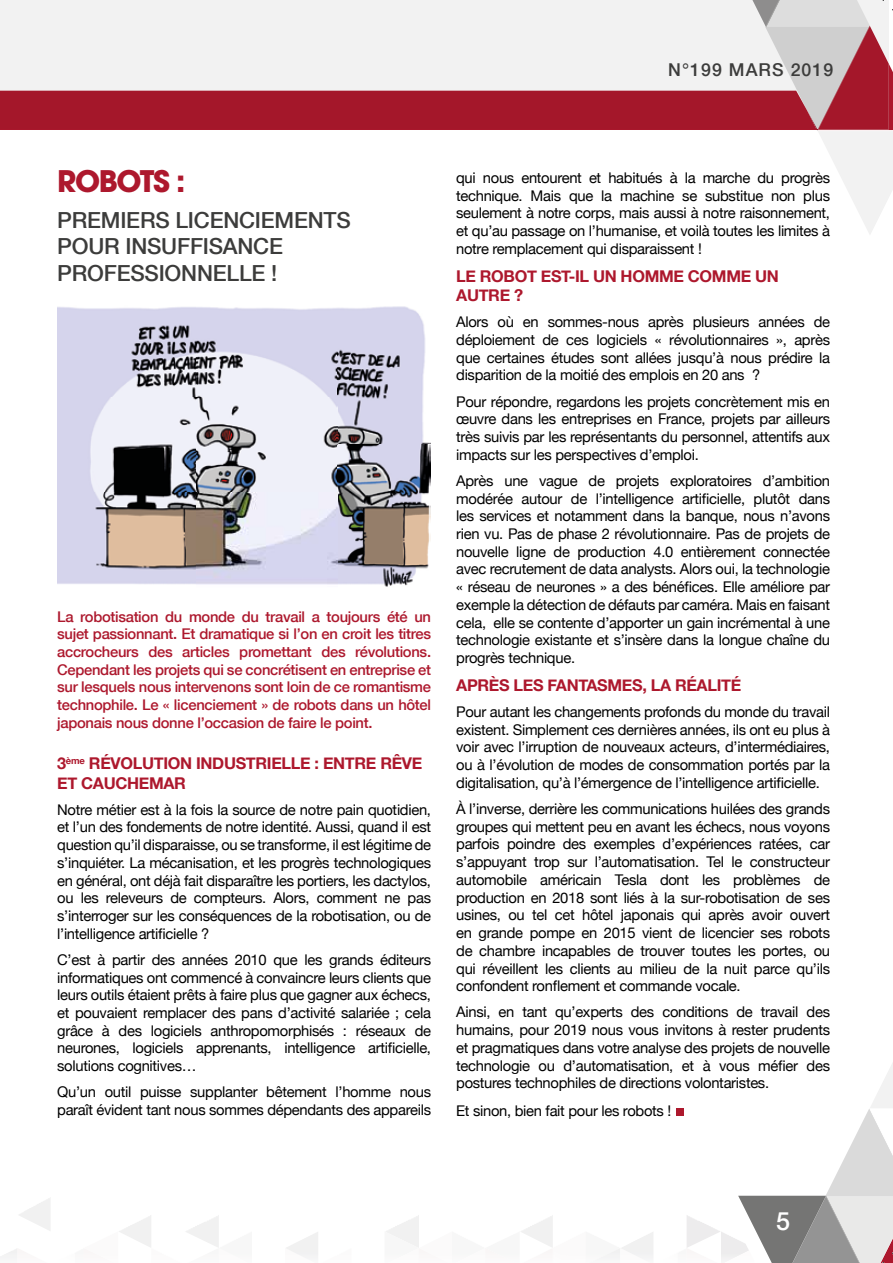
<style>
.page{position:relative;width:893px;height:1263px;background:#fff}
.page>*{position:absolute;margin:0;border:0;box-sizing:border-box;transform-origin:0 0}
.t1{font:700 29.55px "Avant Garde";letter-spacing:-.05em;color:#ad182d}
.t2{font:500 25.05px "Helvetica Neue";color:#fff}
.t3{font:500 22.2px/26.5px "Helvetica Neue";letter-spacing:-.01em;color:#3c3c3b}
.t4{font:500 17.7px "Helvetica Neue";letter-spacing:.06em;color:#3c3c3b}
.t5{font:700 16.2px/19.5px "Helvetica Neue";letter-spacing:-.02em;color:#ad182d}
.t6{font:14.7px/17.7px "Helvetica Neue";letter-spacing:-.02em;color:#000;text-align:justify}
.t7{font:500 14.7px/17.7px "Helvetica Neue";letter-spacing:-.02em;color:#ad182d;text-align:justify}
</style>
<div class="page">
<img style="left:57px;top:306px;width:373px;height:281px">
<div style="left:676px;top:1108px;width:7px;height:7px;background:#ad182d"></div>
<svg style="left:738px;top:1063px;width:155px;height:200px"></svg>
<svg style="left:0;top:0;width:893px;height:234px"></svg>
<p class="t4" style="left:668px;top:59px;width:167px">N°199 MARS 2019</p>
<h1 class="t1" style="left:57px;top:162px;width:130px">ROBOTS :</h1>
<h3 class="t3" style="left:57px;top:206px;width:295px">PREMIERS LICENCIEMENTS<br>POUR INSUFFISANCE<br>PROFESSIONNELLE !</h3>
<p class="t7" style="left:57px;top:607px;width:375px">La robotisation du monde du travail a toujours été un sujet passionnant. Et dramatique si l’on en croit les titres accrocheurs des articles promettant des révolutions.<br>Cependant les projets qui se concrétisent en entreprise et sur lesquels nous intervenons sont loin de ce romantisme technophile. Le « licenciement » de robots dans un hôtel japonais nous donne l’occasion de faire le point.</p>
<p class="t5" style="left:57px;top:753px;width:367px">3<sup>ème</sup> RÉVOLUTION INDUSTRIELLE : ENTRE RÊVE<br>ET CAUCHEMAR</p>
<p class="t6" style="left:57px;top:800px;width:375px">Notre métier est à la fois la source de notre pain quotidien, et l’un des fondements de notre identité. Aussi, quand il est question qu’il disparaisse, ou se transforme, il est légitime de s’inquiéter. La mécanisation, et les progrès technologiques en général, ont déjà fait disparaître les portiers, les dactylos, ou les releveurs de compteurs. Alors, comment ne pas s’interroger sur les conséquences de la robotisation, ou de l’intelligence artificielle ?</p>
<p class="t6" style="left:57px;top:950px;width:375px">C’est à partir des années 2010 que les grands éditeurs informatiques ont commencé à convaincre leurs clients que leurs outils étaient prêts à faire plus que gagner aux échecs, et pouvaient remplacer des pans d’activité salariée ; cela grâce à des logiciels anthropomorphisés : réseaux de neurones, logiciels apprenants, intelligence artificielle, solutions cognitives…</p>
<p class="t6" style="left:57px;top:1083px;width:375px">Qu’un outil puisse supplanter bêtement l’homme nous paraît évident tant nous sommes dépendants des appareils</p>
<p class="t6" style="left:456px;top:169px;width:375px">qui nous entourent et habitués à la marche du progrès technique. Mais que la machine se substitue non plus seulement à notre corps, mais aussi à notre raisonnement, et qu’au passage on l’humanise, et voilà toutes les limites à notre remplacement qui disparaissent !</p>
<p class="t5" style="left:456px;top:266px;width:324px">LE ROBOT EST-IL UN HOMME COMME UN<br>AUTRE ?</p>
<p class="t6" style="left:456px;top:313px;width:375px">Alors où en sommes-nous après plusieurs années de déploiement de ces logiciels « révolutionnaires », après que certaines études sont allées jusqu’à nous prédire la disparition de la moitié des emplois en 20 ans ?</p>
<p class="t6" style="left:456px;top:392px;width:375px">Pour répondre, regardons les projets concrètement mis en œuvre dans les entreprises en France, projets par ailleurs très suivis par les représentants du personnel, attentifs aux impacts sur les perspectives d’emploi.</p>
<p class="t6" style="left:456px;top:471px;width:375px">Après une vague de projets exploratoires d’ambition modérée autour de l’intelligence artificielle, plutôt dans les services et notamment dans la banque, nous n’avons rien vu. Pas de phase 2 révolutionnaire. Pas de projets de nouvelle ligne de production 4.0 entièrement connectée avec recrutement de data analysts. Alors oui, la technologie « réseau de neurones » a des bénéfices. Elle améliore par exemple la détection de défauts par caméra. Mais en faisant cela, elle se contente d’apporter un gain incrémental à une technologie existante et s’insère dans la longue chaîne du progrès technique.</p>
<p class="t5" style="left:456px;top:675px;width:287px">APRÈS LES FANTASMES, LA RÉALITÉ</p>
<p class="t6" style="left:456px;top:703px;width:375px">Pour autant les changements profonds du monde du travail existent. Simplement ces dernières années, ils ont eu plus à voir avec l’irruption de nouveaux acteurs, d’intermédiaires, ou à l’évolution de modes de consommation portés par la digitalisation, qu’à l’émergence de l’intelligence artificielle.</p>
<p class="t6" style="left:456px;top:800px;width:375px">À l’inverse, derrière les communications huilées des grands groupes qui mettent peu en avant les échecs, nous voyons parfois poindre des exemples d’expériences ratées, car s’appuyant trop sur l’automatisation. Tel le constructeur automobile américain Tesla dont les problèmes de production en 2018 sont liés à la sur-robotisation de ses usines, ou tel cet hôtel japonais qui après avoir ouvert en grande pompe en 2015 vient de licencier ses robots de chambre incapables de trouver toutes les portes, ou qui réveillent les clients au milieu de la nuit parce qu’ils confondent ronflement et commande vocale.</p>
<p class="t6" style="left:456px;top:1003px;width:375px">Ainsi, en tant qu’experts des conditions de travail des humains, pour 2019 nous vous invitons à rester prudents et pragmatiques dans votre analyse des projets de nouvelle technologie ou d’automatisation, et à vous méfier des postures technophiles de directions volontaristes.</p>
<p class="t6" style="left:456px;top:1101px;width:217px">Et sinon, bien fait pour les robots !</p>
<h2 class="t2" style="left:776px;top:1206px;width:15px">5</h2>
</div>
